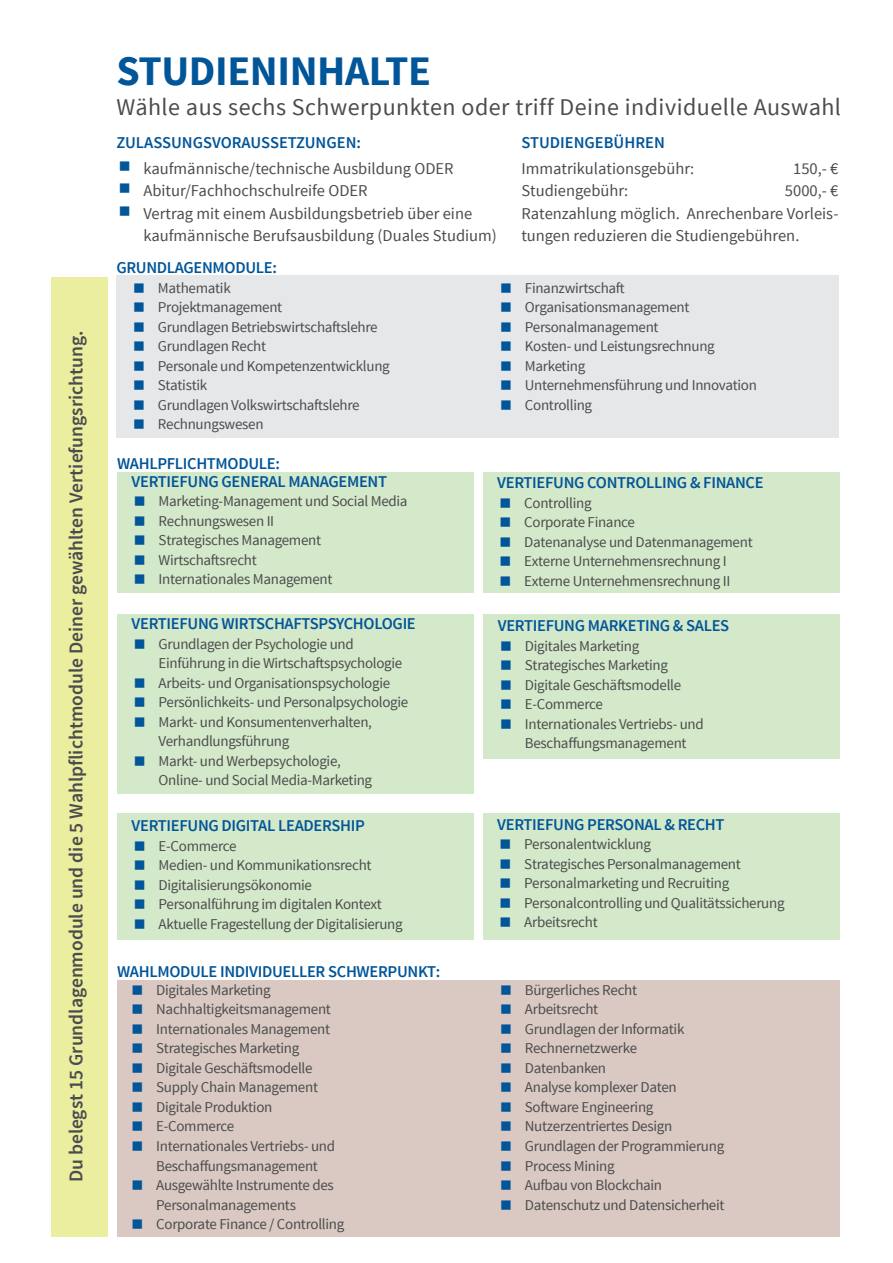
<style>
.page{position:relative;width:893px;height:1263px;background:#fff}
.page>*{position:absolute;margin:0;border:0;box-sizing:border-box;transform-origin:0 0}
.t1{font:700 42px "Source Sans Pro";letter-spacing:-.01em;color:#015599}
.t2{font:24px "Source Sans Pro";letter-spacing:.02em;color:#4b4c4d}
.t3{font:600 19.5px "Source Sans Pro";color:#4b4c4d}
.t4{font:16.5px/22.5px "Source Sans Pro";color:#4b4c4d}
.t5{font:600 16.5px/18px "Source Sans Pro";letter-spacing:-.02em;color:#015599}
.t6{font:600 16.5px "Source Sans Pro";color:#015599}
.t7{font:15px/19.5px "Source Sans Pro";letter-spacing:-.02em;color:#4b4c4d}
</style>
<div class="page">
<div style="left:52px;top:277px;width:56px;height:959px;background:#eaee9e"></div>
<div style="left:117px;top:813px;width:357px;height:127px;background:#d4e9ca"></div>
<div style="left:483px;top:813px;width:356px;height:127px;background:#d4e9ca"></div>
<div style="left:117px;top:614px;width:357px;height:179px;background:#d4e9ca"></div>
<div style="left:483px;top:614px;width:356px;height:144px;background:#d4e9ca"></div>
<div style="left:117px;top:472px;width:357px;height:121px;background:#d4e9ca"></div>
<div style="left:483px;top:472px;width:356px;height:121px;background:#d4e9ca"></div>
<div style="left:117px;top:980px;width:723px;height:256px;background:#d9c9c2"></div>
<div style="left:116px;top:276px;width:723px;height:162px;background:#e6e7e9"></div>
<h3 class="t3" style="left:64px;top:1182px;width:853px;rotate:-90deg">Du belegst 15 Grundlagenmodule und die 5 Wahlpflichtmodule Deiner gewählten Vertiefungsrichtung.</h3>
<h1 class="t1" style="left:116px;top:44px;width:316px">STUDIENINHALTE</h1>
<h2 class="t2" style="left:116px;top:93px;width:726px">Wähle aus sechs Schwerpunkten oder triff Deine individuelle Auswahl</h2>
<p class="t6" style="left:116px;top:132px;width:246px">ZULASSUNGSVORAUSSETZUNGEN:</p>
<p class="t4" style="left:143px;top:157px;width:355px">kaufmännische/technische Ausbildung ODER Abitur/Fachhochschulreife ODER<br>Vertrag mit einem Ausbildungsbetrieb über eine kaufmännische Berufsausbildung (Duales Studium)</p>
<p class="t5" style="left:116px;top:259px;width:162px">GRUNDLAGENMODULE:</p>
<p class="t7" style="left:158px;top:278px;width:233px">Mathematik<br>Projektmanagement<br>Grundlagen Betriebswirtschaftslehre<br>Grundlagen Recht<br>Personale und Kompetenzentwicklung<br>Statistik<br>Grundlagen Volkswirtschaftslehre<br>Rechnungswesen</p>
<p class="t6" style="left:521px;top:132px;width:145px">STUDIENGEBÜHREN</p>
<p class="t4" style="left:521px;top:157px;width:174px">Immatrikulationsgebühr:</p>
<p class="t4" style="left:793px;top:157px;width:47px">150,- €</p>
<p class="t4" style="left:521px;top:180px;width:108px">Studiengebühr:</p>
<p class="t4" style="left:521px;top:180px;width:319px;text-align:justify;text-indent:264px">5000,- € Ratenzahlung möglich. Anrechenbare Vorleis&shy;tungen reduzieren die Studiengebühren.</p>
<p class="t7" style="left:525px;top:278px;width:233px">Finanzwirtschaft<br>Organisationsmanagement<br>Personalmanagement<br>Kosten- und Leistungsrechnung<br>Marketing<br>Unternehmensführung und Innovation<br>Controlling</p>
<p class="t5" style="left:132px;top:455px;width:257px;text-indent:-15px">WAHLPFLICHTMODULE:<br>VERTIEFUNG GENERAL MANAGEMENT</p>
<p class="t7" style="left:159px;top:492px;width:250px">Marketing-Management und Social Media<br>Rechnungswesen II<br>Strategisches Management<br>Wirtschaftsrecht<br>Internationales Management</p>
<p class="t5" style="left:132px;top:615px;width:286px">VERTIEFUNG WIRTSCHAFTSPSYCHOLOGIE</p>
<p class="t7" style="left:159px;top:634px;width:251px">Grundlagen der Psychologie und Einführung in die Wirtschaftspsychologie Arbeits- und Organisationspsychologie Persönlichkeits- und Personalpsychologie Markt- und Konsumentenverhalten, Verhandlungsführung<br>Markt- und Werbepsychologie,<br>Online- und Social Media-Marketing</p>
<p class="t5" style="left:132px;top:817px;width:235px">VERTIEFUNG DIGITAL LEADERSHIP</p>
<p class="t7" style="left:159px;top:836px;width:246px">E-Commerce<br>Medien- und Kommunikationsrecht<br>Digitalisierungsökonomie<br>Personalführung im digitalen Kontext<br>Aktuelle Fragestellung der Digitalisierung</p>
<p class="t5" style="left:117px;top:963px;width:325px">WAHLMODULE INDIVIDUELLER SCHWERPUNKT:</p>
<p class="t5" style="left:497px;top:474px;width:268px">VERTIEFUNG CONTROLLING &amp; FINANCE</p>
<p class="t7" style="left:524px;top:493px;width:230px">Controlling<br>Corporate Finance<br>Datenanalyse und Datenmanagement<br>Externe Unternehmensrechnung I<br>Externe Unternehmensrechnung II</p>
<p class="t5" style="left:498px;top:617px;width:233px">VERTIEFUNG MARKETING &amp; SALES</p>
<p class="t7" style="left:525px;top:636px;width:180px">Digitales Marketing<br>Strategisches Marketing<br>Digitale Geschäftsmodelle<br>E-Commerce<br>Internationales Vertriebs- und<br>Beschaffungsmanagement</p>
<p class="t5" style="left:497px;top:816px;width:229px">VERTIEFUNG PERSONAL &amp; RECHT</p>
<p class="t7" style="left:524px;top:835px;width:262px">Personalentwicklung<br>Strategisches Personalmanagement<br>Personalmarketing und Recruiting<br>Personalcontrolling und Qualitätssicherung<br>Arbeitsrecht</p>
<p class="t7" style="left:156px;top:980px;width:189px">Digitales Marketing<br>Nachhaltigkeitsmanagement<br>Internationales Management<br>Strategisches Marketing<br>Digitale Geschäftsmodelle<br>Supply Chain Management<br>Digitale Produktion<br>E-Commerce<br>Internationales Vertriebs- und<br>Beschaffungsmanagement<br>Ausgewählte Instrumente des<br>Personalmanagements<br>Corporate Finance / Controlling</p>
<p class="t7" style="left:525px;top:980px;width:201px">Bürgerliches Recht<br>Arbeitsrecht<br>Grundlagen der Informatik<br>Rechnernetzwerke<br>Datenbanken<br>Analyse komplexer Daten<br>Software Engineering<br>Nutzerzentriertes Design<br>Grundlagen der Programmierung<br>Process Mining<br>Aufbau von Blockchain<br>Datenschutz und Datensicherheit</p>
</div>
